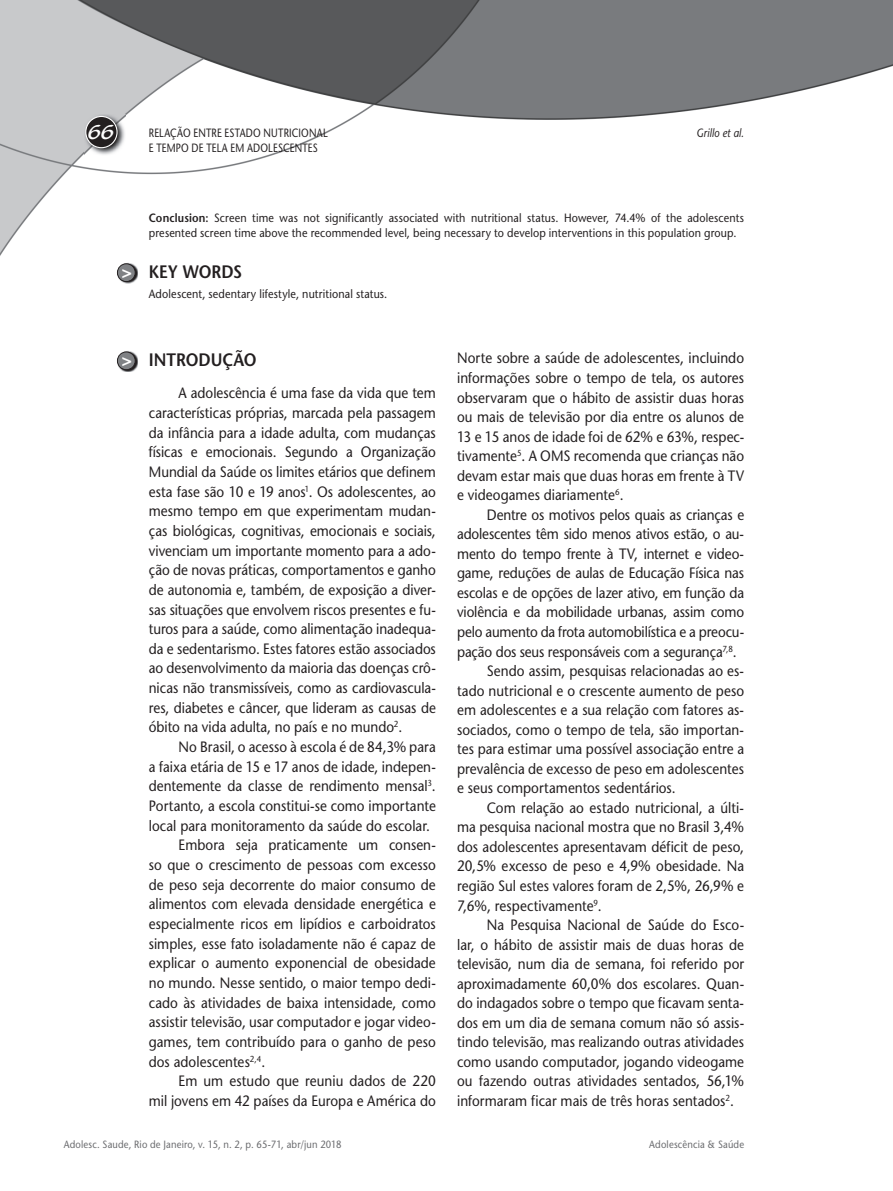
<style>
.page{position:relative;width:893px;height:1191px;background:#fff}
.page>*{position:absolute;margin:0;border:0;box-sizing:border-box;transform-origin:0 0}
.t1{font:21px "Blacklight D";color:#fff}
.t2{font:600 18px "Stone Sans";color:#231f20;scale:.9 1}
.t3{font:700 17.25px "Helvetica";color:#fff}
.t4{font:15px/19.6px "Stone Sans";color:#231f20;text-align:justify;scale:.9 1}
.t5{font:12px/15px "Stone Sans";letter-spacing:.015em;color:#231f20;scale:.9 1}
.t6{font:12px "Stone Sans";letter-spacing:.015em;color:#231f20;scale:.8 1}
.t7{font:italic 12px "Stone Sans";letter-spacing:.01em;color:#231f20;scale:.85 1}
.t8{font:10.5px "Stone Sans";letter-spacing:.02em;color:#6c6d70;scale:.9 1}
.s1{font-weight:600}
</style>
<div class="page">
<img style="left:0;top:0;width:893px;height:372px">
<img style="left:84px;top:114px;width:41px;height:41px">
<svg style="left:85px;top:116px;width:33px;height:32px"></svg>
<img style="left:118px;top:262px;width:20px;height:21px">
<svg style="left:117px;top:263px;width:19px;height:19px"></svg>
<img style="left:118px;top:351px;width:20px;height:20px">
<svg style="left:117px;top:351px;width:19px;height:19px"></svg>
<h1 class="t1" style="left:88px;top:119px;width:28px">66</h1>
<p class="t6" style="left:149px;top:126px;width:225px">RELAÇÃO ENTRE ESTADO NUTRICIONAL</p>
<p class="t7" style="left:696px;top:126px;width:58px">Grillo et al.</p>
<p class="t6" style="left:149px;top:140px;width:213px">E TEMPO DE TELA EM ADOLESCENTES</p>
<p class="t3" style="left:122px;top:261px;width:12px">&gt;</p>
<p class="t5" style="left:149px;top:211px;width:663px"><span class="s1">Conclusion:</span> Screen time was not significantly associated with nutritional status. However, 74.4% of the adolescents presented screen time above the recommended level, being necessary to develop interventions in this population group.</p>
<p class="t2" style="left:149px;top:261px;width:105px">KEY WORDS</p>
<p class="t5" style="left:149px;top:286px;width:267px">Adolescent, sedentary lifestyle, nutritional status.</p>
<p class="t3" style="left:122px;top:349px;width:12px">&gt;</p>
<p class="t2" style="left:149px;top:349px;width:121px">INTRODUÇÃO</p>
<p class="t4" style="left:149px;top:383px;width:320px;text-indent:30px">A adolescência é uma fase da vida que tem características próprias, marcada pela passagem da infância para a idade adulta, com mudanças físicas e emocionais. Segundo a Organização Mundial da Saúde os limites etários que definem esta fase são 10 e 19 anos<sup>1</sup>. Os adolescentes, ao mesmo tempo em que experimentam mudan&shy;ças biológicas, cognitivas, emocionais e sociais, vivenciam um importante momento para a ado&shy;ção de novas práticas, comportamentos e ganho de autonomia e, também, de exposição a diver&shy;sas situações que envolvem riscos presentes e fu&shy;turos para a saúde, como alimentação inadequa&shy;da e sedentarismo. Estes fatores estão associados ao desenvolvimento da maioria das doenças crô&shy;nicas não transmissíveis, como as cardiovascula&shy;res, diabetes e câncer, que lideram as causas de óbito na vida adulta, no país e no mundo<sup>2</sup>.</p>
<p class="t4" style="left:179px;top:737px;width:287px">No Brasil, o acesso à escola é de 84,3% para</p>
<p class="t4" style="left:149px;top:756px;width:320px">a faixa etária de 15 e 17 anos de idade, indepen-</p>
<p class="t4" style="left:149px;top:776px;width:320px">dentemente da classe de rendimento mensal<sup>3</sup>.</p>
<p class="t4" style="left:149px;top:796px;width:320px">Portanto, a escola constitui-se como importante</p>
<p class="t4" style="left:149px;top:815px;width:314px">local para monitoramento da saúde do escolar.</p>
<p class="t4" style="left:179px;top:835px;width:287px">Embora seja praticamente um consen-</p>
<p class="t4" style="left:149px;top:855px;width:320px">so que o crescimento de pessoas com excesso</p>
<p class="t4" style="left:149px;top:874px;width:320px">de peso seja decorrente do maior consumo de</p>
<p class="t4" style="left:149px;top:894px;width:320px">alimentos com elevada densidade energética e</p>
<p class="t4" style="left:149px;top:914px;width:320px">especialmente ricos em lipídios e carboidratos</p>
<p class="t4" style="left:149px;top:933px;width:320px">simples, esse fato isoladamente não é capaz de</p>
<p class="t4" style="left:149px;top:953px;width:320px">explicar o aumento exponencial de obesidade</p>
<p class="t4" style="left:149px;top:973px;width:320px">no mundo. Nesse sentido, o maior tempo dedi-</p>
<p class="t4" style="left:149px;top:992px;width:320px">cado às atividades de baixa intensidade, como</p>
<p class="t4" style="left:149px;top:1012px;width:320px">assistir televisão, usar computador e jogar video-</p>
<p class="t4" style="left:149px;top:1032px;width:320px">games, tem contribuído para o ganho de peso</p>
<p class="t4" style="left:149px;top:1051px;width:131px">dos adolescentes<sup>2,4</sup>.</p>
<p class="t4" style="left:179px;top:1071px;width:287px">Em um estudo que reuniu dados de 220</p>
<p class="t4" style="left:149px;top:1090px;width:320px">mil jovens em 42 países da Europa e América do</p>
<p class="t4" style="left:457px;top:348px;width:320px">Norte sobre a saúde de adolescentes, incluindo informações sobre o tempo de tela, os autores observaram que o hábito de assistir duas horas ou mais de televisão por dia entre os alunos de 13 e 15 anos de idade foi de 62% e 63%, respec&shy;tivamente<sup>5</sup>. A OMS recomenda que crianças não devam estar mais que duas horas em frente à TV e videogames diariamente<sup>6</sup>.</p>
<p class="t4" style="left:487px;top:505px;width:287px">Dentre os motivos pelos quais as crianças e</p>
<p class="t4" style="left:457px;top:524px;width:320px">adolescentes têm sido menos ativos estão, o au-</p>
<p class="t4" style="left:457px;top:544px;width:320px">mento do tempo frente à TV, internet e video-</p>
<p class="t4" style="left:457px;top:563px;width:320px">game, reduções de aulas de Educação Física nas</p>
<p class="t4" style="left:457px;top:583px;width:320px">escolas e de opções de lazer ativo, em função da</p>
<p class="t4" style="left:457px;top:602px;width:320px">violência e da mobilidade urbanas, assim como</p>
<p class="t4" style="left:457px;top:622px;width:320px">pelo aumento da frota automobilística e a preocu-</p>
<p class="t4" style="left:457px;top:641px;width:312px">pação dos seus responsáveis com a segurança<sup>7,8</sup>.</p>
<p class="t4" style="left:487px;top:661px;width:287px">Sendo assim, pesquisas relacionadas ao es-</p>
<p class="t4" style="left:457px;top:680px;width:320px">tado nutricional e o crescente aumento de peso</p>
<p class="t4" style="left:457px;top:700px;width:320px">em adolescentes e a sua relação com fatores as-</p>
<p class="t4" style="left:457px;top:719px;width:320px">sociados, como o tempo de tela, são importan-</p>
<p class="t4" style="left:457px;top:739px;width:320px">tes para estimar uma possível associação entre a</p>
<p class="t4" style="left:457px;top:758px;width:320px">prevalência de excesso de peso em adolescentes</p>
<p class="t4" style="left:457px;top:778px;width:244px">e seus comportamentos sedentários.</p>
<p class="t4" style="left:487px;top:798px;width:287px">Com relação ao estado nutricional, a últi-</p>
<p class="t4" style="left:457px;top:817px;width:320px">ma pesquisa nacional mostra que no Brasil 3,4%</p>
<p class="t4" style="left:457px;top:837px;width:320px">dos adolescentes apresentavam déficit de peso,</p>
<p class="t4" style="left:457px;top:856px;width:320px">20,5% excesso de peso e 4,9% obesidade. Na</p>
<p class="t4" style="left:457px;top:876px;width:320px">região Sul estes valores foram de 2,5%, 26,9% e</p>
<p class="t4" style="left:457px;top:895px;width:162px">7,6%, respectivamente<sup>9</sup>.</p>
<p class="t4" style="left:487px;top:915px;width:287px">Na Pesquisa Nacional de Saúde do Esco-</p>
<p class="t4" style="left:457px;top:934px;width:320px">lar, o hábito de assistir mais de duas horas de</p>
<p class="t4" style="left:457px;top:954px;width:320px">televisão, num dia de semana, foi referido por</p>
<p class="t4" style="left:457px;top:973px;width:320px">aproximadamente 60,0% dos escolares. Quan-</p>
<p class="t4" style="left:457px;top:993px;width:320px">do indagados sobre o tempo que ficavam senta-</p>
<p class="t4" style="left:457px;top:1012px;width:320px">dos em um dia de semana comum não só assis-</p>
<p class="t4" style="left:457px;top:1032px;width:320px">tindo televisão, mas realizando outras atividades</p>
<p class="t4" style="left:457px;top:1051px;width:320px">como usando computador, jogando videogame</p>
<p class="t4" style="left:457px;top:1071px;width:320px">ou fazendo outras atividades sentados, 56,1%</p>
<p class="t4" style="left:457px;top:1090px;width:309px">informaram ficar mais de três horas sentados<sup>2</sup>.</p>
<p class="t8" style="left:64px;top:1138px;width:310px">Adolesc. Saude, Rio de Janeiro, v. 15, n. 2, p. 65-71, abr/jun 2018</p>
<p class="t8" style="left:649px;top:1138px;width:107px">Adolescência &amp; Saúde</p>
</div>
